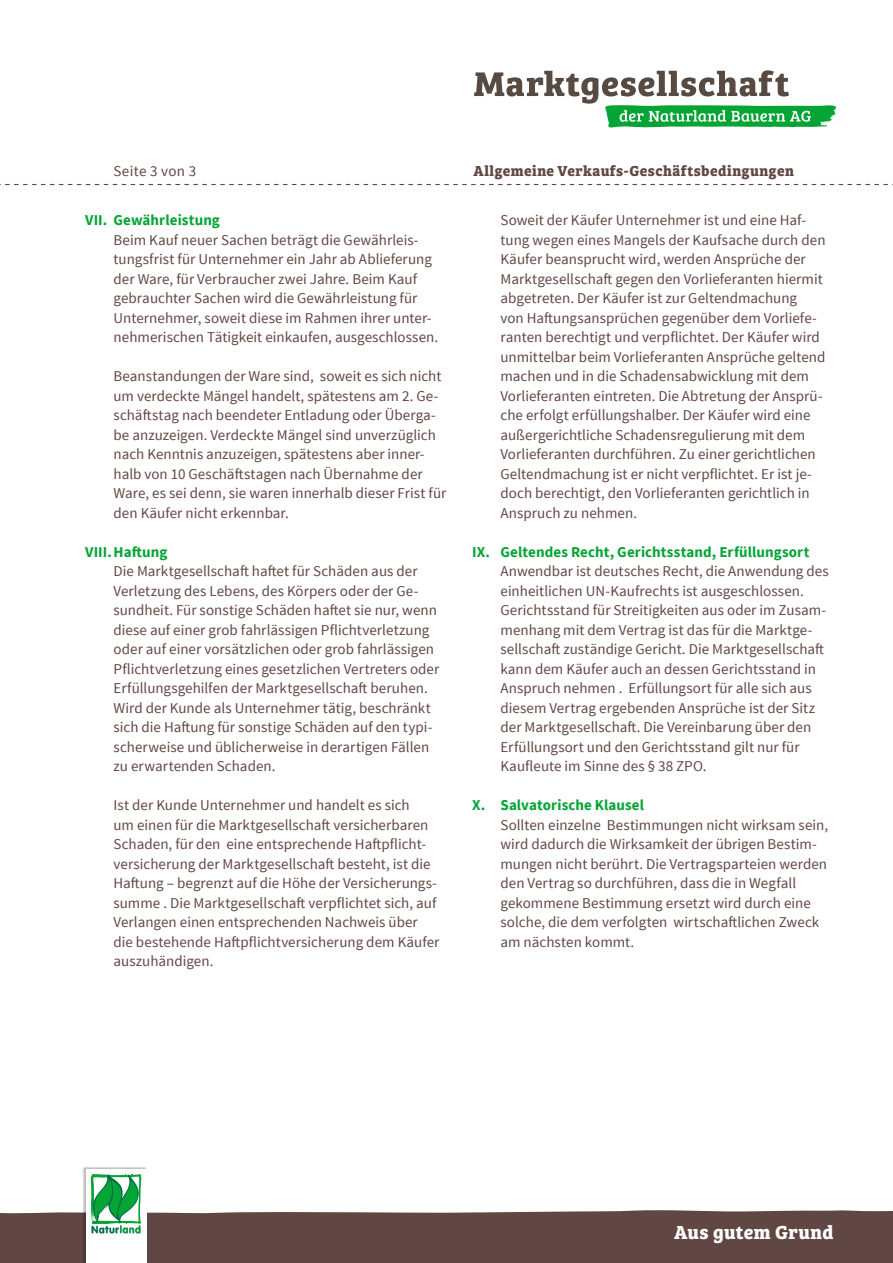
<style>
.page{position:relative;width:893px;height:1263px;background:#fff}
.page>*{position:absolute;margin:0;border:0;box-sizing:border-box;transform-origin:0 0}
.t1{font:700 19.5px "Bree Serif";letter-spacing:.015em;color:#fff}
.t2{font:15px/19.5px "Source Sans Pro";letter-spacing:.005em;color:#614743}
.t3{font:700 15px "Source Sans Pro";letter-spacing:.005em;color:#05a535}
.t4{font:700 15px "Bree Serif";letter-spacing:.03em;color:#614743}
</style>
<div class="page">
<div style="left:0;top:1210px;width:893px;height:53px;background:#614743"></div>
<svg style="left:474px;top:70px;width:362px;height:57px"></svg>
<img style="left:83px;top:1167px;width:64px;height:96px">
<div style="left:86px;top:1169px;width:60px;height:94px;background:#fff"></div>
<svg style="left:91px;top:1174px;width:51px;height:59px"></svg>
<svg style="left:0;top:184px;width:893px;height:1px"></svg>
<p class="t2" style="left:113px;top:161px;width:84px">Seite 3 von 3</p>
<p class="t4" style="left:473px;top:159px;width:322px">Allgemeine Verkaufs-Geschäftsbedingungen</p>
<p class="t3" style="left:85px;top:210px;width:136px">VII. Gewährleistung</p>
<p class="t2" style="left:114px;top:230px;width:326px">Beim Kauf neuer Sachen beträgt die Gewährleis&shy;tungsfrist für Unternehmer ein Jahr ab Ablieferung der Ware, für Verbraucher zwei Jahre. Beim Kauf gebrauchter Sachen wird die Gewährleistung für Unternehmer, soweit diese im Rahmen ihrer unter&shy;nehmerischen Tätigkeit einkaufen, ausgeschlossen.</p>
<p class="t2" style="left:114px;top:367px;width:334px">Beanstandungen der Ware sind, soweit es sich nicht um verdeckte Mängel handelt, spätestens am 2. Ge&shy;schäftstag nach beendeter Entladung oder Überga&shy;be anzuzeigen. Verdeckte Mängel sind unverzüglich nach Kenntnis anzuzeigen, spätestens aber inner&shy;halb von 10 Geschäftstagen nach Übernahme der Ware, es sei denn, sie waren innerhalb dieser Frist für den Käufer nicht erkennbar.</p>
<p class="t3" style="left:85px;top:541px;width:84px">VIII.Haftung</p>
<p class="t2" style="left:114px;top:562px;width:327px">Die Marktgesellschaft haftet für Schäden aus der Verletzung des Lebens, des Körpers oder der Ge&shy;sundheit. Für sonstige Schäden haftet sie nur, wenn diese auf einer grob fahrlässigen Pflichtverletzung oder auf einer vorsätzlichen oder grob fahrlässigen Pflichtverletzung eines gesetzlichen Vertreters oder Erfüllungsgehilfen der Marktgesellschaft beruhen.<br>Wird der Kunde als Unternehmer tätig, beschränkt sich die Haftung für sonstige Schäden auf den typi&shy;scherweise und üblicherweise in derartigen Fällen zu erwartenden Schaden.</p>
<p class="t2" style="left:114px;top:796px;width:327px">Ist der Kunde Unternehmer und handelt es sich<br>um einen für die Marktgesellschaft versicherbaren Schaden, für den eine entsprechende Haftpflicht&shy;versicherung der Marktgesellschaft besteht, ist die Haftung – begrenzt auf die Höhe der Versicherungs&shy;summe . Die Marktgesellschaft verpflichtet sich, auf Verlangen einen entsprechenden Nachweis über die bestehende Haftpflichtversicherung dem Käufer auszuhändigen.</p>
<p class="t2" style="left:500px;top:211px;width:327px">Soweit der Käufer Unternehmer ist und eine Haf&shy;tung wegen eines Mangels der Kaufsache durch den Käufer beansprucht wird, werden Ansprüche der Marktgesellschaft gegen den Vorlieferanten hiermit abgetreten. Der Käufer ist zur Geltendmachung<br>von Haftungsansprüchen gegenüber dem Vorliefe&shy;ranten berechtigt und verpflichtet. Der Käufer wird unmittelbar beim Vorlieferanten Ansprüche geltend machen und in die Schadensabwicklung mit dem Vorlieferanten eintreten. Die Abtretung der Ansprü&shy;che erfolgt erfüllungshalber. Der Käufer wird eine außergerichtliche Schadensregulierung mit dem Vorlieferanten durchführen. Zu einer gerichtlichen Geltendmachung ist er nicht verpflichtet. Er ist je&shy;doch berechtigt, den Vorlieferanten gerichtlich in Anspruch zu nehmen.</p>
<p class="t3" style="left:472px;top:541px;width:339px">IX. Geltendes Recht, Gerichtsstand, Erfüllungsort</p>
<p class="t2" style="left:500px;top:562px;width:330px">Anwendbar ist deutsches Recht, die Anwendung des einheitlichen UN-Kaufrechts ist ausgeschlossen.<br>Gerichtsstand für Streitigkeiten aus oder im Zusam&shy;menhang mit dem Vertrag ist das für die Marktge&shy;sellschaft zuständige Gericht. Die Marktgesellschaft kann dem Käufer auch an dessen Gerichtsstand in Anspruch nehmen . Erfüllungsort für alle sich aus diesem Vertrag ergebenden Ansprüche ist der Sitz der Marktgesellschaft. Die Vereinbarung über den Erfüllungsort und den Gerichtsstand gilt nur für Kaufleute im Sinne des § 38 ZPO.</p>
<p class="t3" style="left:472px;top:795px;width:174px">X. Salvatorische Klausel</p>
<p class="t2" style="left:500px;top:815px;width:329px">Sollten einzelne Bestimmungen nicht wirksam sein, wird dadurch die Wirksamkeit der übrigen Bestim&shy;mungen nicht berührt. Die Vertragsparteien werden den Vertrag so durchführen, dass die in Wegfall gekommene Bestimmung ersetzt wird durch eine solche, die dem verfolgten wirtschaftlichen Zweck am nächsten kommt.</p>
<h1 class="t1" style="left:674px;top:1217px;width:161px">Aus gutem Grund</h1>
</div>
